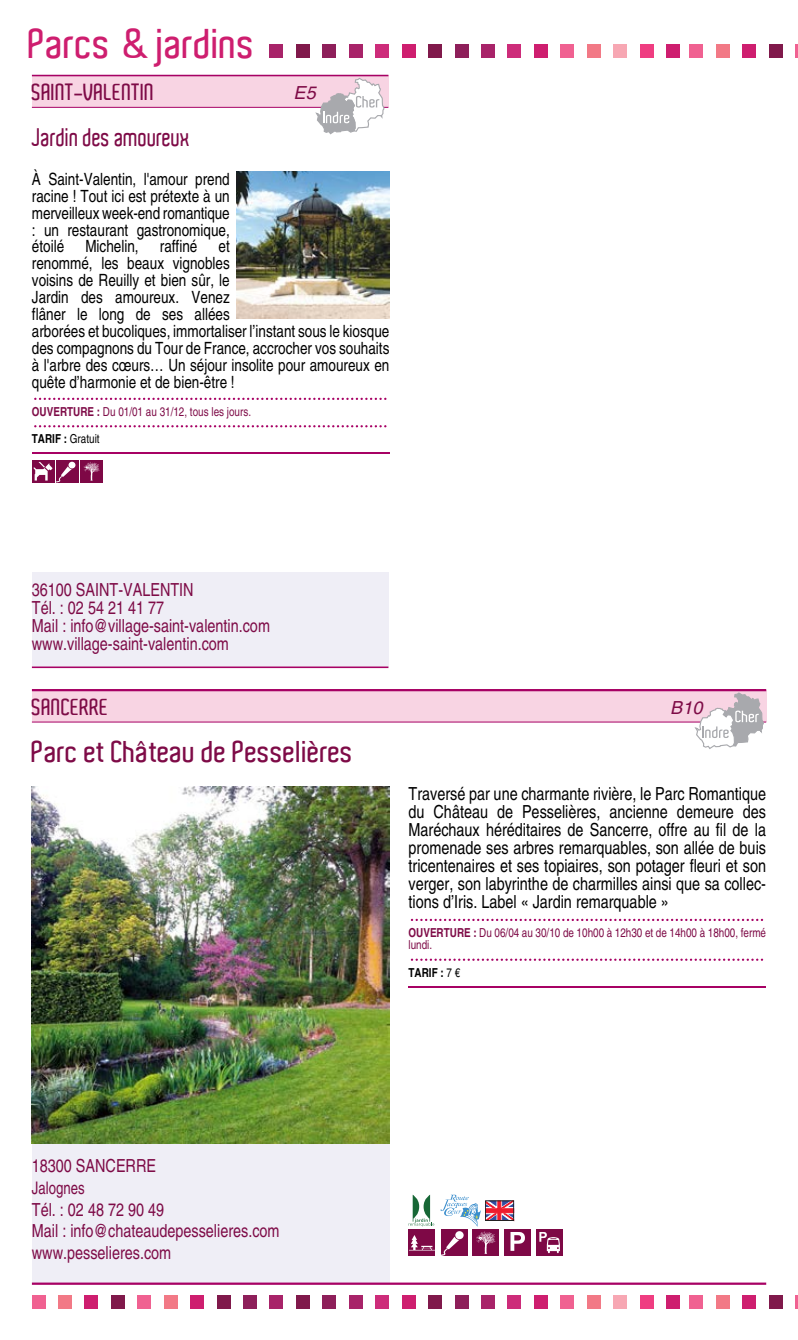
<style>
.page{position:relative;width:798px;height:1340px;background:#fff}
.page>*{position:absolute;margin:0;border:0;box-sizing:border-box;transform-origin:0 0}
.t1{font:600 40.5px "Aldo";color:#ce1e6f}
.t2{font:600 29.25px "Aldo";color:#7e0b47}
.t3{font:600 24.75px "Aldo";color:#7e0b47;scale:.85 1}
.t4{font:600 22.5px "Aldo";color:#7e0b47}
.t5{font:18px/18px "Helvetica";color:#000;text-align:justify;scale:.8 1}
.t6{font:18px/18px "Helvetica";color:#7e0b47;scale:.8 1}
.t7{font:italic 18px "Helvetica";color:#7e0b47}
.t8{font:17.32px "Helvetica";color:#7e0b47;scale:.76 1}
.t9{font:16.88px/16.9px "Helvetica";color:#000;text-align:justify;scale:.8 1}
.t10{font:12.38px/12.4px "Helvetica";color:#7e0b47;scale:.8 1}
.t11{font:12.38px "Helvetica";color:#000;scale:.8 1}
.t12{font:700 12.38px "Helvetica";color:#000;scale:.8 1}
.s1{font-weight:700}
.s2{font-weight:400}
</style>
<div class="page">
<div style="left:32px;top:76px;width:356px;height:31px;background:#f8d4e3"></div>
<div style="left:32px;top:572px;width:356px;height:95px;background:#efeef6"></div>
<hr style="left:32px;top:75px;width:356px;height:1px;background:#a70164">
<hr style="left:32px;top:107px;width:356px;height:1px;background:#a70164">
<hr style="left:32px;top:666px;width:356px;height:2px;background:#a70164">
<svg style="left:314px;top:77px;width:71px;height:58px"></svg>
<img style="left:236px;top:172px;width:153px;height:146px">
<svg style="left:34px;top:398px;width:353px;height:2px"></svg>
<svg style="left:34px;top:425px;width:353px;height:2px"></svg>
<hr style="left:32px;top:452px;width:357px;height:2px;background:#a70164">
<div style="left:80px;top:460px;width:23px;height:22px;background:#7e0846"></div>
<svg style="left:83px;top:462px;width:17px;height:18px"></svg>
<div style="left:56px;top:460px;width:23px;height:22px;background:#7e0846"></div>
<div style="left:68px;top:462px;width:7px;height:6px;background:#fff;border-radius:50%"></div>
<div style="left:32px;top:460px;width:22px;height:22px;background:#7e0846"></div>
<svg style="left:34px;top:462px;width:38px;height:20px"></svg>
<div style="left:32px;top:690px;width:733px;height:32px;background:#f8d4e3"></div>
<div style="left:32px;top:1143px;width:357px;height:140px;background:#efeef6"></div>
<hr style="left:32px;top:689px;width:733px;height:2px;background:#a70164">
<hr style="left:32px;top:721px;width:733px;height:1px;background:#a70164">
<hr style="left:32px;top:1282px;width:733px;height:2px;background:#a70164">
<svg style="left:693px;top:691px;width:71px;height:58px"></svg>
<svg style="left:410px;top:918px;width:354px;height:3px"></svg>
<svg style="left:410px;top:958px;width:354px;height:2px"></svg>
<hr style="left:408px;top:986px;width:357px;height:1px;background:#a70164">
<img style="left:32px;top:786px;width:357px;height:357px">
<div style="left:536px;top:1229px;width:27px;height:26px;background:#7e0846"></div>
<svg style="left:539px;top:1232px;width:20px;height:21px"></svg>
<div style="left:504px;top:1229px;width:27px;height:26px;background:#7e0846"></div>
<svg style="left:408px;top:1194px;width:116px;height:61px"></svg>
<svg style="left:795px;top:1295px;width:2px;height:13px"></svg>
<div style="left:742px;top:1295px;width:13px;height:13px;background:#ce1e6f"></div>
<div style="left:768px;top:1295px;width:13px;height:13px;background:#80194b"></div>
<div style="left:689px;top:1295px;width:13px;height:13px;background:#f06191"></div>
<div style="left:715px;top:1295px;width:14px;height:13px;background:#f27986"></div>
<div style="left:402px;top:1295px;width:13px;height:13px;background:#ce1e6f"></div>
<div style="left:428px;top:1295px;width:13px;height:13px;background:#80194b"></div>
<div style="left:454px;top:1295px;width:14px;height:13px;background:#8e1f5a"></div>
<div style="left:481px;top:1295px;width:13px;height:13px;background:#a82369"></div>
<div style="left:190px;top:1295px;width:14px;height:13px;background:#ce1e6f"></div>
<div style="left:217px;top:1295px;width:13px;height:13px;background:#80194b"></div>
<div style="left:243px;top:1295px;width:13px;height:13px;background:#8e1f5a"></div>
<div style="left:270px;top:1295px;width:13px;height:13px;background:#a82369"></div>
<div style="left:507px;top:1295px;width:13px;height:13px;background:#cd2c7a"></div>
<div style="left:534px;top:1295px;width:13px;height:13px;background:#ce1e6f"></div>
<div style="left:296px;top:1295px;width:13px;height:13px;background:#80194b"></div>
<div style="left:322px;top:1295px;width:14px;height:13px;background:#8e1f5a"></div>
<div style="left:349px;top:1295px;width:13px;height:13px;background:#a82369"></div>
<div style="left:375px;top:1295px;width:13px;height:13px;background:#cd2c7a"></div>
<div style="left:560px;top:1295px;width:13px;height:13px;background:#f06191"></div>
<div style="left:587px;top:1295px;width:13px;height:13px;background:#f27986"></div>
<div style="left:613px;top:1295px;width:13px;height:13px;background:#f7a7b3"></div>
<div style="left:138px;top:1295px;width:13px;height:13px;background:#f06191"></div>
<div style="left:164px;top:1295px;width:13px;height:13px;background:#f27986"></div>
<div style="left:85px;top:1295px;width:13px;height:13px;background:#ce1e6f"></div>
<div style="left:111px;top:1295px;width:13px;height:13px;background:#80194b"></div>
<div style="left:32px;top:1295px;width:13px;height:13px;background:#f06191"></div>
<div style="left:58px;top:1295px;width:14px;height:13px;background:#f27986"></div>
<div style="left:639px;top:1295px;width:14px;height:13px;background:#ef3d81"></div>
<div style="left:666px;top:1295px;width:13px;height:13px;background:#ce1e6f"></div>
<svg style="left:795px;top:45px;width:2px;height:13px"></svg>
<div style="left:742px;top:45px;width:13px;height:13px;background:#ce1e6f"></div>
<div style="left:768px;top:45px;width:13px;height:13px;background:#80194b"></div>
<div style="left:689px;top:45px;width:13px;height:13px;background:#f06191"></div>
<div style="left:715px;top:45px;width:14px;height:13px;background:#f27986"></div>
<div style="left:402px;top:45px;width:13px;height:13px;background:#ce1e6f"></div>
<div style="left:428px;top:45px;width:13px;height:13px;background:#80194b"></div>
<div style="left:454px;top:45px;width:14px;height:13px;background:#8e1f5a"></div>
<div style="left:481px;top:45px;width:13px;height:13px;background:#a82369"></div>
<div style="left:270px;top:45px;width:13px;height:13px;background:#a82369"></div>
<div style="left:507px;top:45px;width:13px;height:13px;background:#cd2c7a"></div>
<div style="left:534px;top:45px;width:13px;height:13px;background:#ce1e6f"></div>
<div style="left:296px;top:45px;width:13px;height:13px;background:#80194b"></div>
<div style="left:322px;top:45px;width:14px;height:13px;background:#8e1f5a"></div>
<div style="left:349px;top:45px;width:13px;height:13px;background:#a82369"></div>
<div style="left:375px;top:45px;width:13px;height:13px;background:#cd2c7a"></div>
<div style="left:560px;top:45px;width:13px;height:13px;background:#f06191"></div>
<div style="left:587px;top:45px;width:13px;height:13px;background:#f27986"></div>
<div style="left:613px;top:45px;width:13px;height:13px;background:#f7a7b3"></div>
<div style="left:639px;top:45px;width:14px;height:13px;background:#ef3d81"></div>
<div style="left:666px;top:45px;width:13px;height:13px;background:#ce1e6f"></div>
<h1 class="t1" style="left:29px;top:28px;width:228px">Parcs &amp; jardins</h1>
<h3 class="t4" style="left:32px;top:84px;width:124px">SAINT-VALENTIN</h3>
<p class="t7" style="left:293px;top:86px;width:24px">E5</p>
<h3 class="t3" style="left:32px;top:128px;width:187px">Jardin des amoureux</h3>
<p class="t9" style="left:32px;top:172px;width:249px">À Saint-Valentin, l'amour prend racine ! Tout ici est prétexte à un merveilleux week-end romantique : un restaurant gastronomique, étoilé</p>
<p class="t9" style="left:85px;top:239px;width:68px">Michelin,</p>
<p class="t9" style="left:160px;top:239px;width:48px">raffiné</p>
<p class="t9" style="left:32px;top:239px;width:448px;text-align:left;text-indent:186px">et<br>renommé, les beaux vignobles<br>voisins de Reuilly et bien sûr, le<br>Jardin des amoureux. Venez<br>flâner le long de ses allées<br>arborées et bucoliques, immortaliser l’instant sous le kiosque des compagnons du Tour de France, accrocher vos souhaits à l'arbre des cœurs… Un séjour insolite pour amoureux en quête d’harmonie et de bien-être !</p>
<p class="t10" style="left:32px;top:406px;width:275px"><span class="s1">OUVERTURE :</span> Du 01/01 au 31/12, tous les jours.</p>
<p class="t11" style="left:32px;top:434px;width:86px"><span class="s1">TARIF :</span> Gratuit</p>
<p class="t6" style="left:32px;top:582px;width:299px">36100 SAINT-VALENTIN<br>Tél. : 02 54 21 41 77<br>Mail : info@village-saint-valentin.com www.village-saint-valentin.com</p>
<h3 class="t4" style="left:32px;top:698px;width:78px">SANCERRE</h3>
<p class="t7" style="left:670px;top:700px;width:34px">B10</p>
<h2 class="t2" style="left:32px;top:741px;width:323px">Parc et Château de Pesselières</h2>
<p class="t5" style="left:408px;top:786px;width:448px">Traversé par une charmante rivière, le Parc Romantique du Château de Pesselières, ancienne demeure des Maréchaux héréditaires de Sancerre, offre au fil de la promenade ses arbres remarquables, son allée de buis tricentenaires et ses topiaires, son potager fleuri et son verger, son labyrinthe de charmilles ainsi que sa collec&shy;tions d’Iris. Label « Jardin remarquable »</p>
<p class="t10" style="left:408px;top:927px;width:448px"><span class="s1">OUVERTURE :</span> Du 06/04 au 30/10 de 10h00 à 12h30 et de 14h00 à 18h00, fermé lundi.</p>
<p class="t12" style="left:408px;top:967px;width:66px">TARIF : <span class="s2">7 €</span></p>
<p class="t6" style="left:32px;top:1158px;width:157px">18300 SANCERRE</p>
<p class="t8" style="left:32px;top:1180px;width:71px">Jalognes</p>
<p class="t6" style="left:32px;top:1199px;width:311px;line-height:21.6px">Tél. : 02 48 72 90 49<br>Mail : info@chateaudepesselieres.com www.pesselieres.com</p>
</div>
